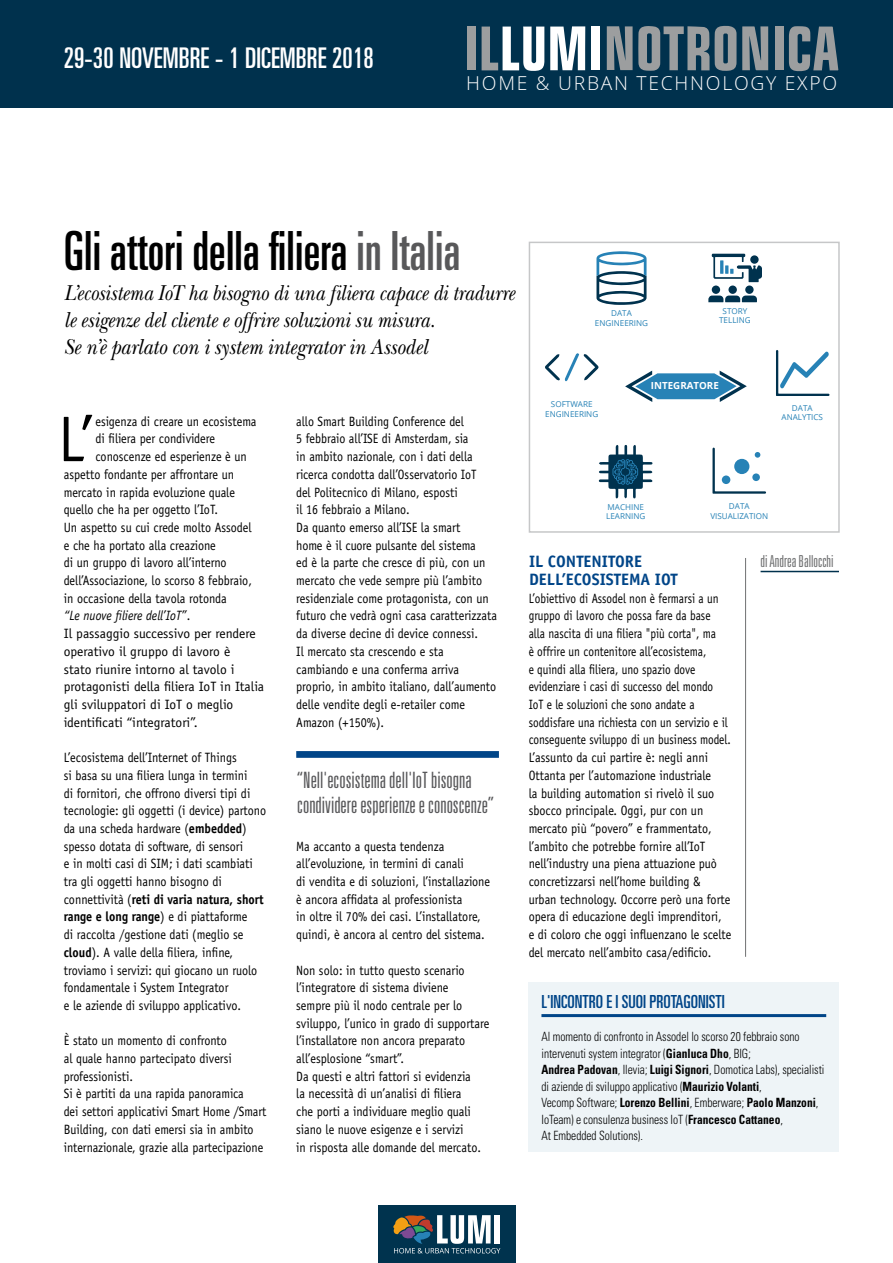
<style>
.page{position:relative;width:893px;height:1263px;background:#fff}
.page>*{position:absolute;margin:0;border:0;box-sizing:border-box;transform-origin:0 0}
.t1{font:64.65px "Officina Sans Std";color:#000;scale:.9 1}
.t2{font:ultra-condensed 54px "Univers LT Std";letter-spacing:.005em;color:#000;scale:.92 1}
.t3{font:ultra-condensed 28.5px "Univers LT Std";letter-spacing:.005em;color:#fff}
.t4{font:italic 22.5px/27px "New Baskerville Std";letter-spacing:-.005em;color:#000;scale:.87 1}
.t5{font:300 ultra-condensed 22.5px/25.5px "Univers LT Std";color:#58585a}
.t6{font:300 19.35px "Open Sans";letter-spacing:.09em;color:#fff}
.t7{font:ultra-condensed 18px "Univers LT Std";color:#004588}
.t8{font:700 16.5px/17.7px "Officina Sans Std";color:#004588}
.t9{font:300 ultra-condensed 16.5px "Univers LT Std";color:#707172}
.t10{font:13.5px/17.7px "Officina Sans Std";color:#000;scale:.9 1}
.t11{font:13.5px/17.7px "Officina Sans Std";color:#000;scale:.84 1}
.t12{font:13.5px/17.7px "Officina Sans Std";color:#000;scale:.89 1}
.t13{font:13.5px "Officina Sans Std";color:#000}
.t14{font:italic 13.5px "Officina Sans Std";color:#000;scale:.9 1}
.t15{font:300 condensed 12.75px/16.5px "Univers LT Std";color:#000;scale:.9 1}
.t16{font:700 9.75px "Open Sans";color:#fff}
.t17{font:8.1px/9.8px "Open Sans";color:#2782b6;text-align:center}
.s1{color:#58585a}
.s2{font-style:normal}
.s3{font-weight:700}
</style>
<div class="page">
<div style="left:0;top:0;width:893px;height:107px;background:#00314d"></div>
<svg style="left:550px;top:26px;width:35px;height:44px"></svg>
<svg style="left:742px;top:26px;width:26px;height:44px"></svg>
<svg style="left:715px;top:26px;width:21px;height:45px"></svg>
<svg style="left:789px;top:26px;width:49px;height:45px"></svg>
<svg style="left:607px;top:26px;width:102px;height:45px"></svg>
<svg style="left:482px;top:27px;width:62px;height:44px"></svg>
<div style="left:467px;top:27px;width:8px;height:43px;background:#9c9e9f"></div>
<div style="left:592px;top:27px;width:8px;height:43px;background:#fff"></div>
<div style="left:775px;top:26px;width:8px;height:44px;background:#9c9e9f"></div>
<div style="left:378px;top:1205px;width:137px;height:58px;background:#00334e"></div>
<svg style="left:393px;top:1215px;width:107px;height:38px"></svg>
<hr style="left:745px;top:558px;width:1px;height:399px;background:#707172">
<hr style="left:761px;top:571px;width:78px;height:1px;background:#00314d">
<div style="left:296px;top:751px;width:203px;height:7px;background:#004588"></div>
<svg style="left:712px;top:448px;width:54px;height:46px"></svg>
<svg style="left:599px;top:445px;width:53px;height:54px"></svg>
<svg style="left:596px;top:251px;width:51px;height:54px"></svg>
<svg style="left:708px;top:296px;width:49px;height:6px"></svg>
<div style="left:712px;top:285px;width:8px;height:9px;background:#00324e;border-radius:50%"></div>
<div style="left:728px;top:285px;width:9px;height:9px;background:#00324e;border-radius:50%"></div>
<div style="left:745px;top:285px;width:9px;height:9px;background:#00324e;border-radius:50%"></div>
<svg style="left:712px;top:254px;width:50px;height:28px"></svg>
<svg style="left:545px;top:353px;width:54px;height:28px"></svg>
<svg style="left:776px;top:350px;width:53px;height:46px"></svg>
<svg style="left:625px;top:371px;width:122px;height:31px"></svg>
<div style="left:529px;top:242px;width:311px;height:291px;border:2px solid #c6c7c8"></div>
<div style="left:529px;top:982px;width:310px;height:169px;background:#eef4f7"></div>
<hr style="left:541px;top:1014px;width:285px;height:3px;background:#004588">
<h3 class="t3" style="left:64px;top:41px;width:311px">29-30 NOVEMBRE - 1 DICEMBRE 2018</h3>
<h3 class="t6" style="left:466px;top:69px;width:372px">HOME &amp; URBAN TECHNOLOGY EXPO</h3>
<h2 class="t2" style="left:64px;top:220px;width:433px">Gli attori della filiera <span class="s1">in Italia</span></h2>
<h3 class="t4" style="left:64px;top:280px;width:520px">L’ecosistema IoT ha bisogno di una filiera capace di tradurre le esigenze del cliente e offrire soluzioni su misura.<br>Se n’è parlato con i system integrator in Assodel</h3>
<h1 class="t1" style="left:58px;top:401px;width:39px">L’</h1>
<p class="t10" style="left:95px;top:412px;width:181px">esigenza di creare un ecosistema</p>
<p class="t10" style="left:95px;top:430px;width:134px">di filiera per condividere</p>
<p class="t10" style="left:95px;top:448px;width:170px">conoscenze ed esperienze è un</p>
<p class="t10" style="left:64px;top:465px;width:191px">aspetto fondante per affrontare un</p>
<p class="t10" style="left:64px;top:483px;width:192px">mercato in rapida evoluzione quale</p>
<p class="t10" style="left:64px;top:501px;width:173px">quello che ha per oggetto l’IoT.</p>
<p class="t10" style="left:64px;top:518px;width:210px">Un aspetto su cui crede molto Assodel</p>
<p class="t10" style="left:64px;top:536px;width:171px">e che ha portato alla creazione</p>
<p class="t10" style="left:64px;top:554px;width:183px">di un gruppo di lavoro all’interno</p>
<p class="t10" style="left:64px;top:572px;width:211px">dell’Associazione, lo scorso 8 febbraio,</p>
<p class="t10" style="left:64px;top:589px;width:183px">in occasione della tavola rotonda</p>
<p class="t14" style="left:64px;top:608px;width:142px">“Le nuove filiere dell’IoT”<span class="s2">.</span></p>
<p class="t13" style="left:64px;top:626px;width:193px">Il passaggio successivo per rendere</p>
<p class="t13" style="left:64px;top:643px;width:168px">operativo il gruppo di lavoro è</p>
<p class="t13" style="left:64px;top:661px;width:172px">stato riunire intorno al tavolo i</p>
<p class="t13" style="left:64px;top:679px;width:202px">protagonisti della filiera IoT in Italia</p>
<p class="t13" style="left:64px;top:696px;width:171px">gli sviluppatori di IoT o meglio</p>
<p class="t13" style="left:64px;top:714px;width:136px">identificati “integratori”.</p>
<p class="t10" style="left:64px;top:749px;width:226px">L’ecosistema dell’Internet of Things<br>si basa su una filiera lunga in termini<br>di fornitori, che offrono diversi tipi di tecnologie: gli oggetti (i device) partono da una scheda hardware (<span class="s3">embedded</span>) spesso dotata di software, di sensori<br>e in molti casi di SIM; i dati scambiati tra gli oggetti hanno bisogno di connettività (<span class="s3">reti di varia natura, short range e long range</span>) e di piattaforme<br>di raccolta /gestione dati (meglio se <span class="s3">cloud</span>). A valle della filiera, infine, troviamo i servizi: qui giocano un ruolo fondamentale i System Integrator<br>e le aziende di sviluppo applicativo.</p>
<p class="t10" style="left:64px;top:1032px;width:227px">È stato un momento di confronto<br>al quale hanno partecipato diversi professionisti.<br>Si è partiti da una rapida panoramica<br>dei settori applicativi Smart Home /Smart Building, con dati emersi sia in ambito internazionale, grazie alla partecipazione</p>
<p class="t12" style="left:296px;top:412px;width:227px">allo Smart Building Conference del<br>5 febbraio all’ISE di Amsterdam, sia<br>in ambito nazionale, con i dati della ricerca condotta dall’Osservatorio IoT<br>del Politecnico di Milano, esposti<br>il 16 febbraio a Milano.<br>Da quanto emerso all’ISE la smart<br>home è il cuore pulsante del sistema<br>ed è la parte che cresce di più, con un mercato che vede sempre più l’ambito residenziale come protagonista, con un futuro che vedrà ogni casa caratterizzata da diverse decine di device connessi.<br>Il mercato sta crescendo e sta cambiando e una conferma arriva proprio, in ambito italiano, dall’aumento delle vendite degli e-retailer come Amazon (+150%).</p>
<h3 class="t5" style="left:297px;top:767px;width:199px">“Nell'ecosistema dell'IoT bisogna condividere esperienze e conoscenze”</h3>
<p class="t10" style="left:296px;top:837px;width:217px">Ma accanto a questa tendenza all’evoluzione, in termini di canali<br>di vendita e di soluzioni, l’installazione è ancora affidata al professionista<br>in oltre il 70% dei casi. L’installatore, quindi, è ancora al centro del sistema.</p>
<p class="t10" style="left:296px;top:961px;width:216px">Non solo: in tutto questo scenario l’integratore di sistema diviene<br>sempre più il nodo centrale per lo sviluppo, l’unico in grado di supportare l’installatore non ancora preparato all’esplosione “smart”.<br>Da questi e altri fattori si evidenzia<br>la necessità di un’analisi di filiera<br>che porti a individuare meglio quali siano le nuove esigenze e i servizi<br>in risposta alle domande del mercato.</p>
<p class="t17" style="left:595px;top:308px;width:55px">DATA<br>ENGINEERING</p>
<p class="t17" style="left:719px;top:306px;width:33px">STORY<br>TELLING</p>
<p class="t16" style="left:651px;top:379px;width:69px">INTEGRATORE</p>
<p class="t17" style="left:545px;top:399px;width:55px">SOFTWARE<br>ENGINEERING</p>
<p class="t17" style="left:782px;top:403px;width:43px">DATA<br>ANALYTICS</p>
<p class="t17" style="left:606px;top:502px;width:41px;text-align:left">MACHINE<br>LEARNING</p>
<p class="t17" style="left:710px;top:501px;width:59px">DATA<br>VISUALIZATION</p>
<p class="t8" style="left:529px;top:553px;width:150px">IL CONTENITORE<br>DELL’ECOSISTEMA IOT</p>
<p class="t11" style="left:529px;top:589px;width:243px">L’obiettivo di Assodel non è fermarsi a un gruppo di lavoro che possa fare da base<br>alla nascita di una filiera "più corta", ma<br>è offrire un contenitore all’ecosistema,<br>e quindi alla filiera, uno spazio dove evidenziare i casi di successo del mondo<br>IoT e le soluzioni che sono andate a soddisfare una richiesta con un servizio e il conseguente sviluppo di un business model.<br>L’assunto da cui partire è: negli anni Ottanta per l’automazione industriale<br>la building automation si rivelò il suo sbocco principale. Oggi, pur con un mercato più “povero” e frammentato, l’ambito che potrebbe fornire all’IoT nell’industry una piena attuazione può concretizzarsi nell’home building &amp; urban technology. Occorre però una forte opera di educazione degli imprenditori,<br>e di coloro che oggi influenzano le scelte del mercato nell’ambito casa/edificio.</p>
<p class="t9" style="left:761px;top:553px;width:75px">di Andrea Ballocchi</p>
<h3 class="t7" style="left:541px;top:991px;width:185px">L'INCONTRO E I SUOI PROTAGONISTI</h3>
<p class="t15" style="left:541px;top:1028px;width:316px">Al momento di confronto in Assodel lo scorso 20 febbraio sono intervenuti system integrator (<span class="s3">Gianluca Dho</span>, BIG;<br><span class="s3">Andrea Padovan</span>, Ilevia; <span class="s3">Luigi Signori</span>, Domotica Labs), specialisti di aziende di sviluppo applicativo (<span class="s3">Maurizio Volanti</span>,<br>Vecomp Software; <span class="s3">Lorenzo Bellini</span>, Emberware; <span class="s3">Paolo Manzoni</span>, IoTeam) e consulenza business IoT (<span class="s3">Francesco Cattaneo</span>,<br>At Embedded Solutions).</p>
</div>
